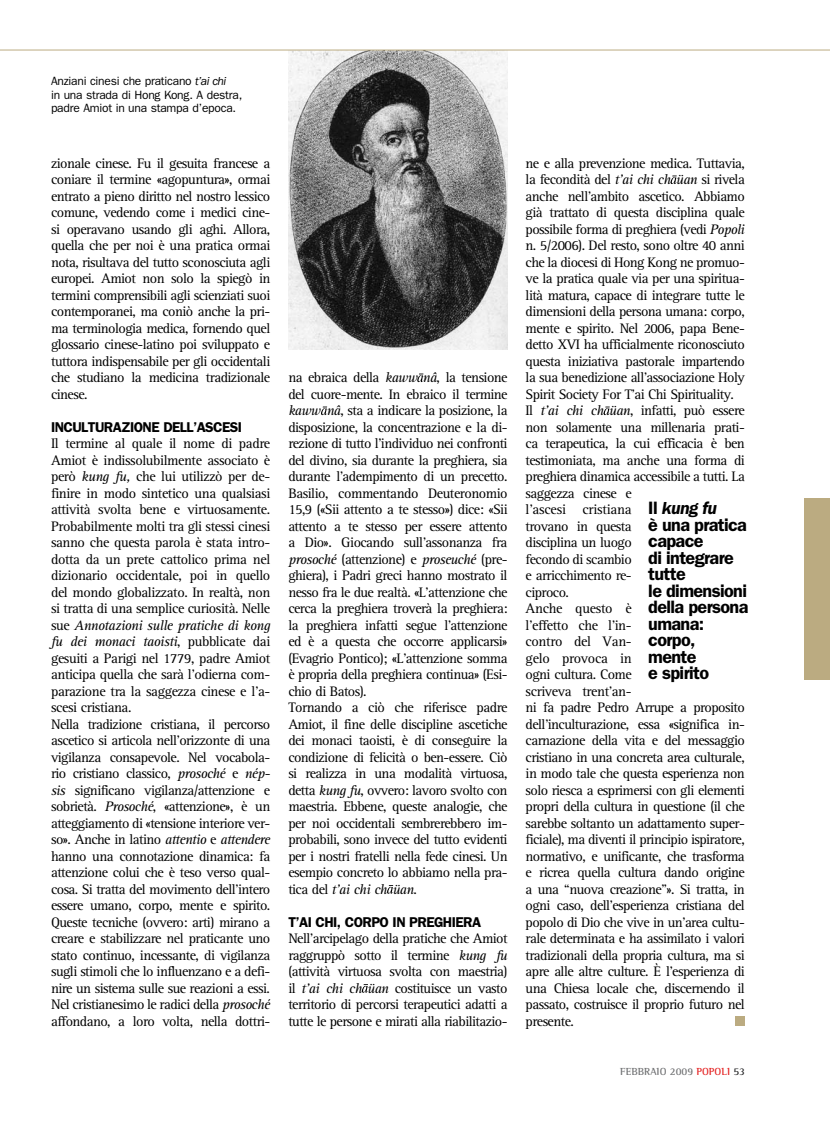
<style>
.page{position:relative;width:830px;height:1127px;background:#fff}
.page>*{position:absolute;margin:0;border:0;box-sizing:border-box;transform-origin:0 0}
.t1{font:600 18px/16.5px "ITC Franklin Gothic Std";letter-spacing:-.035em;color:#000}
.t2{font:14.25px/16.5px "Rotis Serif";letter-spacing:-.04em;color:#000}
.t3{font:600 14.25px "ITC Franklin Gothic Std";letter-spacing:-.04em;color:#000}
.t4{font:12px/13.5px "ITC Franklin Gothic Std";letter-spacing:-.02em;color:#000}
.t5{font:700 10.5px "Rotis Semi Serif";color:#707173}
.s1{font-style:italic}
.s2{color:#e42121}
.s3{color:#28282a}
</style>
<div class="page">
<svg style="left:417px;top:373px;width:6px;height:9px"></svg>
<svg style="left:321px;top:406px;width:6px;height:9px"></svg>
<svg style="left:387px;top:885px;width:6px;height:9px"></svg>
<svg style="left:361px;top:984px;width:7px;height:9px"></svg>
<svg style="left:670px;top:175px;width:6px;height:9px"></svg>
<svg style="left:603px;top:406px;width:6px;height:9px"></svg>
<img style="left:288px;top:51px;width:219px;height:298px">
<div style="left:804px;top:498px;width:25px;height:181px;background:#bbab81"></div>
<div style="left:735px;top:1017px;width:9px;height:9px;background:#bbab81"></div>
<hr style="left:0;top:50px;width:829px;height:1px;background:#bbab81">
<p class="t4" style="left:51px;top:74px;width:193px">Anziani cinesi che praticano <span class="s1">t’ai chi<br></span>in una strada di Hong Kong. A destra, padre Amiot in una stampa d’epoca.</p>
<p class="t2" style="left:51px;top:155px;width:221px;text-align:justify">zionale cinese. Fu il gesuita francese a coniare il termine «agopuntura», ormai entrato a pieno diritto nel nostro lessico comune, vedendo come i medici cine&shy;si operavano usando gli aghi. Allora, quella che per noi è una pratica ormai nota, risultava del tutto sconosciuta agli europei. Amiot non solo la spiegò in termini comprensibili agli scienziati suoi contemporanei, ma coniò anche la pri&shy;ma terminologia medica, fornendo quel glossario cinese-latino poi sviluppato e tuttora indispensabile per gli occidentali che studiano la medicina tradizionale cinese.</p>
<p class="t3" style="left:51px;top:418px;width:192px">INCULTURAZIONE DELL’ASCESI</p>
<p class="t2" style="left:51px;top:436px;width:221px">Il termine al quale il nome di padre Amiot è indissolubilmente associato è però <span class="s1">kung fu,</span> che lui utilizzò per de&shy;finire in modo sintetico una qualsiasi attività svolta bene e virtuosamente.<br>Probabilmente molti tra gli stessi cinesi sanno che questa parola è stata intro&shy;dotta da un prete cattolico prima nel dizionario occidentale, poi in quello del mondo globalizzato. In realtà, non si tratta di una semplice curiosità. Nelle sue <span class="s1">Annotazioni sulle pratiche di kong fu dei monaci taoisti</span>, pubblicate dai gesuiti a Parigi nel 1779, padre Amiot anticipa quella che sarà l’odierna com&shy;parazione tra la saggezza cinese e l’a&shy;scesi cristiana.<br>Nella tradizione cristiana, il percorso ascetico si articola nell’orizzonte di una vigilanza consapevole. Nel vocabola&shy;rio cristiano classico, <span class="s1">prosoché</span> e <span class="s1">nép&shy;sis</span> significano vigilanza/attenzione e sobrietà. <span class="s1">Prosoché</span>, «attenzione», è un atteggiamento di «tensione interiore ver&shy;so». Anche in latino <span class="s1">attentio</span> e <span class="s1">attendere </span>hanno una connotazione dinamica: fa attenzione colui che è teso verso qual&shy;cosa. Si tratta del movimento dell’intero essere umano, corpo, mente e spirito.<br>Queste tecniche (ovvero: arti) mirano a creare e stabilizzare nel praticante uno stato continuo, incessante, di vigilanza sugli stimoli che lo influenzano e a defi&shy;nire un sistema sulle sue reazioni a essi.<br>Nel cristianesimo le radici della <span class="s1">prosoché </span>affondano, a loro volta, nella dottri-</p>
<p class="t2" style="left:288px;top:370px;width:221px">na ebraica della <span class="s1">kaww nâ</span>, la tensione del cuore-mente. In ebraico il termine <span class="s1">kaww nâ</span>, sta a indicare la posizione, la disposizione, la concentrazione e la di&shy;rezione di tutto l’individuo nei confronti del divino, sia durante la preghiera, sia durante l’adempimento di un precetto.<br>Basilio, commentando Deuteronomio 15,9 («Sii attento a te stesso») dice: «Sii attento a te stesso per essere attento a Dio». Giocando sull’assonanza fra <span class="s1">prosoché</span> (attenzione) e <span class="s1">proseuché</span> (pre&shy;ghiera), i Padri greci hanno mostrato il nesso fra le due realtà. «L’attenzione che cerca la preghiera troverà la preghiera: la preghiera infatti segue l’attenzione ed è a questa che occorre applicarsi» (Evagrio Pontico); «L’attenzione somma è propria della preghiera continua» (Esi&shy;chio di Batos).<br>Tornando a ciò che riferisce padre Amiot, il fine delle discipline ascetiche dei monaci taoisti, è di conseguire la condizione di felicità o ben-essere. Ciò si realizza in una modalità virtuosa, detta <span class="s1">kung fu</span>, ovvero: lavoro svolto con maestria. Ebbene, queste analogie, che per noi occidentali sembrerebbero im&shy;probabili, sono invece del tutto evidenti per i nostri fratelli nella fede cinesi. Un esempio concreto lo abbiamo nella pra&shy;tica del <span class="s1">t’ai chi ch üan</span>.</p>
<p class="t3" style="left:288px;top:913px;width:194px">T’AI CHI, CORPO IN PREGHIERA</p>
<p class="t2" style="left:288px;top:930px;width:221px;text-align:justify">Nell’arcipelago della pratiche che Amiot raggruppò sotto il termine <span class="s1">kung fu </span>(attività virtuosa svolta con maestria) il <span class="s1">t’ai chi ch üan</span> costituisce un vasto territorio di percorsi terapeutici adatti a tutte le persone e mirati alla riabilitazio-</p>
<p class="t2" style="left:525px;top:155px;width:221px">ne e alla prevenzione medica. Tuttavia, la fecondità del <span class="s1">t’ai chi ch üan</span> si rivela anche nell’ambito ascetico. Abbiamo già trattato di questa disciplina quale possibile forma di preghiera (vedi <span class="s1">Popoli </span>n. 5/2006). Del resto, sono oltre 40 anni che la diocesi di Hong Kong ne promuo&shy;ve la pratica quale via per una spiritua&shy;lità matura, capace di integrare tutte le dimensioni della persona umana: corpo, mente e spirito. Nel 2006, papa Bene&shy;detto XVI ha ufficialmente riconosciuto questa iniziativa pastorale impartendo la sua benedizione all’associazione Holy Spirit Society For T’ai Chi Spirituality.<br>Il <span class="s1">t’ai chi ch üan</span>, infatti, può essere non solamente una millenaria prati&shy;ca terapeutica, la cui efficacia è ben testimoniata, ma anche una forma di preghiera dinamica accessibile a tutti. La saggezza cinese e<br>l’ascesi cristiana<br>trovano in questa<br>disciplina un luogo<br>fecondo di scambio<br>e arricchimento re-<br>ciproco.<br>Anche questo è<br>l’effetto che l’in-<br>contro del Van-<br>gelo provoca in<br>ogni cultura. Come<br>scriveva trent’an-<br>ni fa padre Pedro Arrupe a proposito dell’inculturazione, essa «significa in&shy;carnazione della vita e del messaggio cristiano in una concreta area culturale, in modo tale che questa esperienza non solo riesca a esprimersi con gli elementi propri della cultura in questione (il che sarebbe soltanto un adattamento super&shy;ficiale), ma diventi il principio ispiratore, normativo, e unificante, che trasforma e ricrea quella cultura dando origine a una “nuova creazione”». Si tratta, in ogni caso, dell’esperienza cristiana del popolo di Dio che vive in un’area cultu&shy;rale determinata e ha assimilato i valori tradizionali della propria cultura, ma si apre alle altre culture. È l’esperienza di una Chiesa locale che, discernendo il passato, costruisce il proprio futuro nel presente.</p>
<p class="t1" style="left:648px;top:500px;width:102px">Il <span class="s1">kung fu<br></span>è una pratica capace<br>di integrare tutte<br>le dimensioni della persona umana: corpo,<br>mente<br>e spirito</p>
<p class="t5" style="left:620px;top:1065px;width:126px">FEBBRAIO 2009 <span class="s2">POPOLI</span> <span class="s3">53</span></p>
</div>
